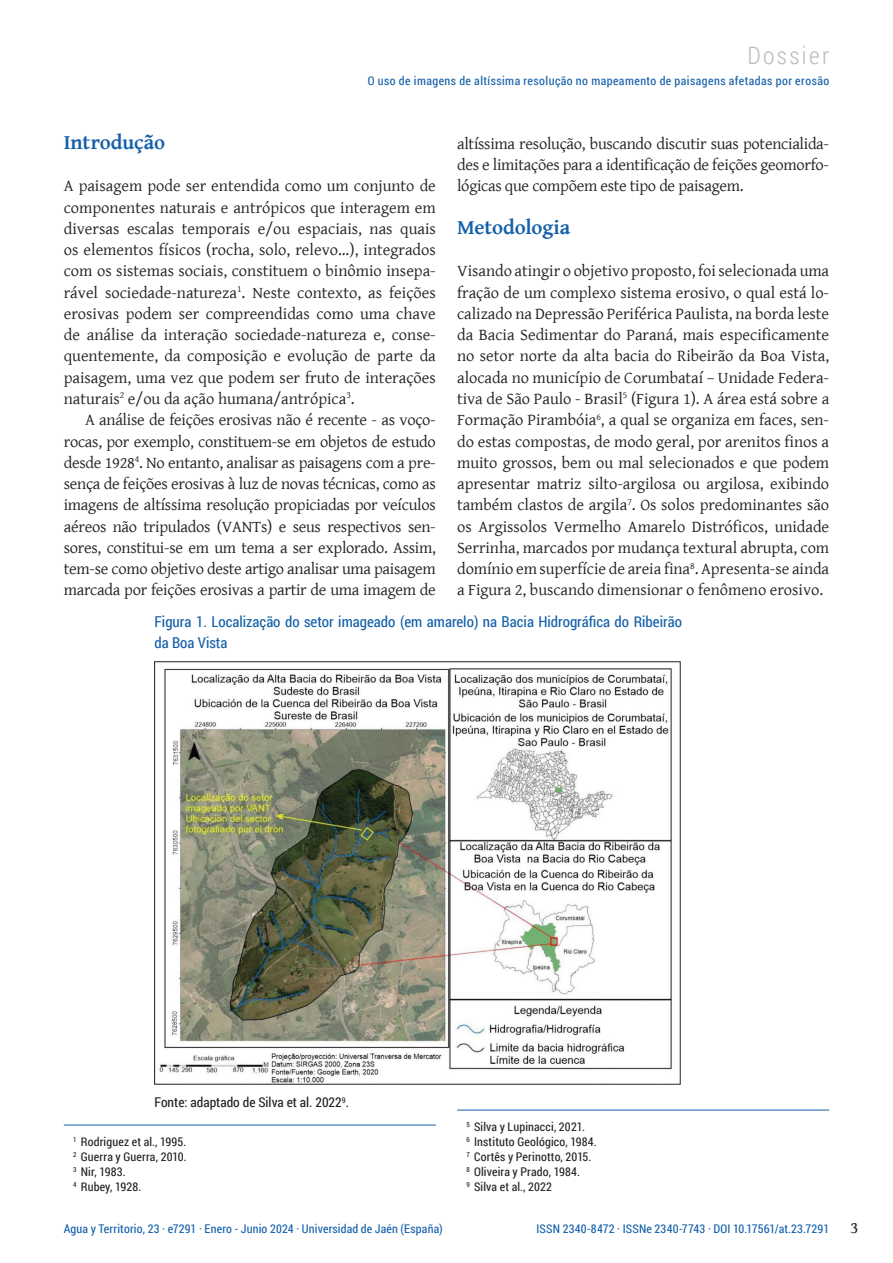
<style>
.page{position:relative;width:893px;height:1263px;background:#fff}
.page>*{position:absolute;margin:0;border:0;box-sizing:border-box;transform-origin:0 0}
.t1{font:300 24px "Roboto Condensed";letter-spacing:.1em;color:#bcbcbb}
.Article_-_H4{font:700 21px "Gentium Basic";letter-spacing:-.005em;color:#135fa9}
.Article_-_P_-_No_Ide{font:16.5px/21.3px "Gentium Basic";color:#231f20;text-align:justify}
.Article_-_P_-_Ident{font:16.5px/21.3px "Gentium Basic";letter-spacing:-.015em;color:#231f20;text-align:justify}
.t2{font:16.5px "Gentium Book Basic";color:#231f20}
.Figure_Caption{font:15px/21px "Roboto Condensed";color:#135fa9}
.Figure_Source{font:13.5px "Roboto Condensed";color:#231f20}
.t3{font:12px "Roboto Condensed";letter-spacing:.025em;color:#135fa9}
.Footnotes{font:12px "Roboto Condensed";letter-spacing:.01em;color:#231f20}
.Footnotes_Rule{font:12px "Roboto Condensed";letter-spacing:.015em;color:#231f20}
</style>
<div class="page">
<hr style="left:64px;top:1125px;width:372px;height:1px;background:#135fa9">
<hr style="left:457px;top:1110px;width:372px;height:1px;background:#135fa9">
<img style="left:155px;top:661px;width:525px;height:424px">
<h1 class="t1" style="left:747px;top:39px;width:83px">Dossier</h1>
<p class="t3" style="left:368px;top:72px;width:463px">O uso de imagens de altíssima resolução no mapeamento de paisagens afetadas por erosão</p>
<p class="Article_-_H4" style="left:64px;top:126px;width:103px">Introdução</p>
<p class="Article_-_P_-_No_Ide" style="left:64px;top:175px;width:374px">A paisagem pode ser entendida como um conjunto de componentes naturais e antrópicos que interagem em diversas escalas temporais e/ou espaciais, nas quais os elementos físicos (rocha, solo, relevo...), integrados com os sistemas sociais, constituem o binômio insepa&shy;rável sociedade-natureza<sup>1</sup>. Neste contexto, as feições erosivas podem ser compreendidas como uma chave de análise da interação sociedade-natureza e, conse&shy;quentemente, da composição e evolução de parte da paisagem, uma vez que podem ser fruto de interações naturais<sup>2</sup> e/ou da ação humana/antrópica<sup>3</sup>.</p>
<p class="Article_-_P_-_Ident" style="left:64px;top:409px;width:374px;text-indent:21px">A análise de feições erosivas não é recente - as voço&shy;rocas, por exemplo, constituem-se em objetos de estudo desde 1928<sup>4</sup>. No entanto, analisar as paisagens com a pre&shy;sença de feições erosivas à luz de novas técnicas, como as imagens de altíssima resolução propiciadas por veículos aéreos não tripulados (VANTs) e seus respectivos sen&shy;sores, constitui-se em um tema a ser explorado. Assim, tem-se como objetivo deste artigo analisar uma paisagem marcada por feições erosivas a partir de uma imagem de</p>
<p class="Article_-_P_-_Ident" style="left:457px;top:132px;width:374px">altíssima resolução, buscando discutir suas potencialida&shy;des e limitações para a identificação de feições geomorfo&shy;lógicas que compõem este tipo de paisagem.</p>
<p class="Article_-_H4" style="left:457px;top:211px;width:115px">Metodologia</p>
<p class="Article_-_P_-_No_Ide" style="left:457px;top:260px;width:374px">Visando atingir o objetivo proposto, foi selecionada uma fração de um complexo sistema erosivo, o qual está lo&shy;calizado na Depressão Periférica Paulista, na borda leste da Bacia Sedimentar do Paraná, mais especificamente no setor norte da alta bacia do Ribeirão da Boa Vista, alocada no município de Corumbataí – Unidade Federa&shy;tiva de São Paulo - Brasil<sup>5</sup> (Figura 1). A área está sobre a Formação Pirambóia<sup>6</sup>, a qual se organiza em faces, sen&shy;do estas compostas, de modo geral, por arenitos finos a muito grossos, bem ou mal selecionados e que podem apresentar matriz silto-argilosa ou argilosa, exibindo também clastos de argila<sup>7</sup>. Os solos predominantes são os Argissolos Vermelho Amarelo Distróficos, unidade Serrinha, marcados por mudança textural abrupta, com domínio em superfície de areia fina<sup>8</sup>. Apresenta-se ainda a Figura 2, buscando dimensionar o fenômeno erosivo.</p>
<p class="Figure_Caption" style="left:154px;top:611px;width:529px">Figura 1. Localização do setor imageado (em amarelo) na Bacia Hidrográfica do Ribeirão da Boa Vista</p>
<p class="Figure_Source" style="left:155px;top:1093px;width:196px">Fonte: adaptado de Silva et al. 2022<sup>9</sup>.</p>
<p class="Footnotes_Rule" style="left:73px;top:1133px;width:115px"><sup>1</sup> Rodriguez et al., 1995.</p>
<p class="Footnotes" style="left:73px;top:1148px;width:115px"><sup>2</sup> Guerra y Guerra, 2010.</p>
<p class="Footnotes" style="left:73px;top:1163px;width:54px"><sup>3</sup> Nir, 1983.</p>
<p class="Footnotes" style="left:73px;top:1178px;width:70px"><sup>4</sup> Rubey, 1928.</p>
<p class="Footnotes_Rule" style="left:466px;top:1118px;width:120px"><sup>5</sup> Silva y Lupinacci, 2021.</p>
<p class="Footnotes" style="left:466px;top:1133px;width:132px"><sup>6</sup> Instituto Geológico, 1984.</p>
<p class="Footnotes" style="left:466px;top:1148px;width:126px"><sup>7</sup> Cortês y Perinotto, 2015.</p>
<p class="Footnotes" style="left:466px;top:1163px;width:115px"><sup>8</sup> Oliveira y Prado, 1984.</p>
<p class="Footnotes" style="left:466px;top:1178px;width:87px"><sup>9</sup> Silva et al., 2022</p>
<p class="t3" style="left:64px;top:1220px;width:380px">Agua y Territorio, 23 · e7291 · Enero - Junio 2024 · Universidad de Jaén (España)</p>
<p class="t3" style="left:536px;top:1220px;width:294px">ISSN 2340-8472 · ISSNe 2340-7743 · DOI 10.17561/at.23.7291</p>
<p class="t2" style="left:850px;top:1215px;width:9px">3</p>
</div>
